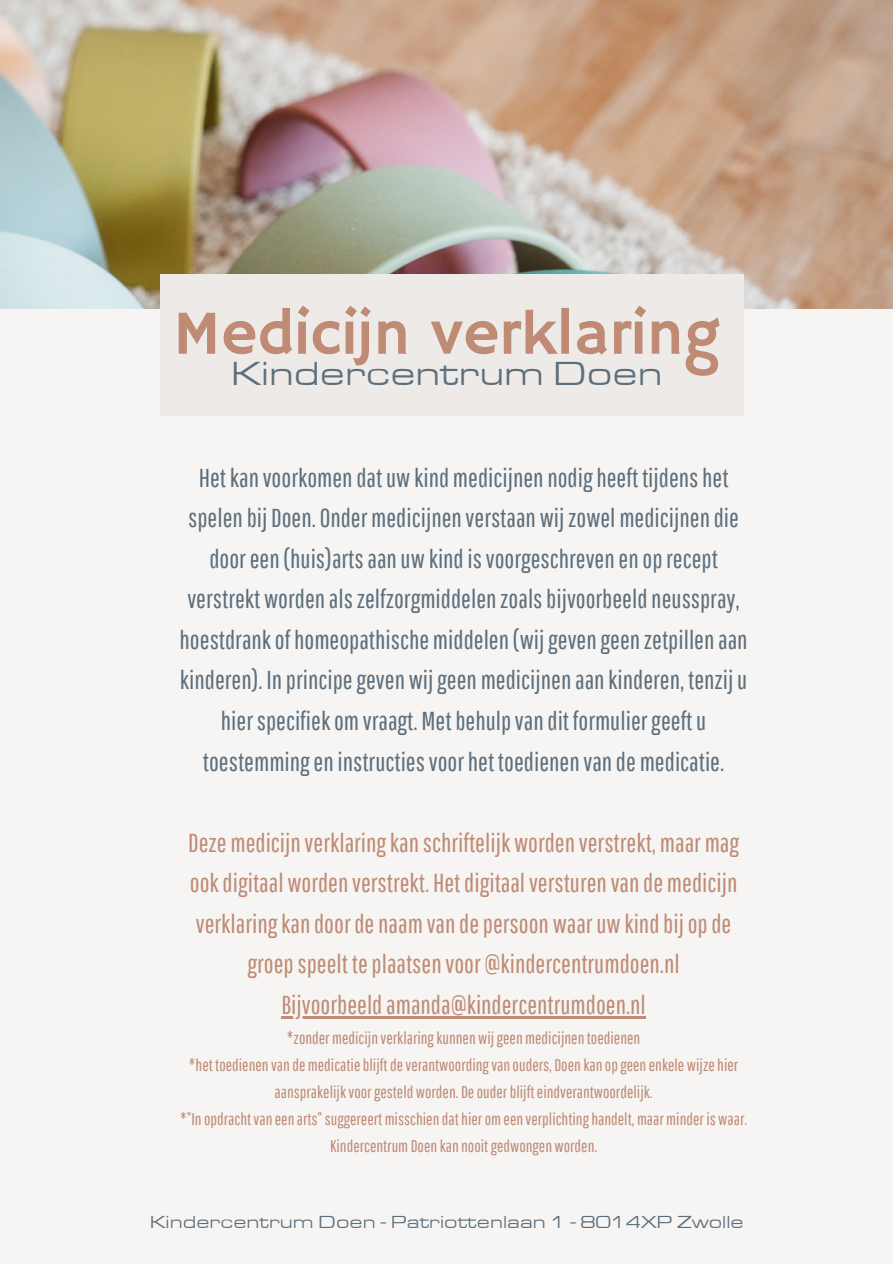
<style>
.page{position:relative;width:893px;height:1264px;background:#fff}
.page>*{position:absolute;margin:0;border:0;box-sizing:border-box;transform-origin:0 0}
.t1{font:63px "Hammersmith One";color:#bf8b75}
.t2{font:34.35px "Eurostile Extended";color:#5d6f7d}
.t3{font:25.95px/40.5px "Pathway Gothic One";color:#5d6f7d;text-align:center}
.t4{font:25.95px/40.5px "Pathway Gothic One";color:#bf8b75;text-align:center}
.t5{font:18px "Eurostile Extended";color:#5d6f7d}
.t6{font:16.95px/27px "Pathway Gothic One";color:#bf8b75;text-align:center}
</style>
<div class="page">
<div style="left:0;top:0;width:892px;height:1263px;background:#f6f5f3"></div>
<img style="left:0;top:0;width:892px;height:308px">
<div style="left:161px;top:274px;width:582px;height:141px;background:#edeae7"></div>
<hr style="left:281px;top:1015px;width:365px;height:3px;background:#bf8b75">
<p class="t1" style="left:173px;top:297px;width:548px">Medicijn verklaring</p>
<p class="t2" style="left:231px;top:355px;width:433px">Kindercentrum Doen</p>
<p class="t3" style="left:180px;top:457px;width:569px">Hetkanvoorkomendatuw kindmedicijnennodigheeft tijdenshet spelenbij Doen. Ondermedicijnenverstaan wijzowelmedicijnendie dooreen(huis)artsaanuw kindisvoorgeschrevenenoprecept verstrekt wordenalszelfzorgmiddelenzoalsbijvoorbeeldneusspray, hoestdrankofhomeopathischemiddelen(wijgevengeenzetpillenaan kinderen). Inprincipegeven wijgeenmedicijnenaankinderen, tenziju hierspecifiekomvraagt. Metbehulpvandit formuliergeeftu toestemmingeninstructiesvoorhet toedienenvandemedicatie.</p>
<p class="t4" style="left:188px;top:821px;width:552px">Dezemedicijnverklaringkanschriftelijk wordenverstrekt,maarmag ookdigitaal wordenverstrekt. Hetdigitaalversturenvandemedicijn verklaringkandoordenaamvandepersoon waaruw kindbijopde groepspeelt teplaatsenvoor@kindercentrumdoen.nl</p>
<p class="t4" style="left:281px;top:983px;width:366px">Bijvoorbeeldamanda@kindercentrumdoen.nl</p>
<p class="t6" style="left:287px;top:1024px;width:355px">*zondermedicijnverklaringkunnen wijgeenmedicijnentoedienen</p>
<p class="t6" style="left:189px;top:1051px;width:551px">*het toedienenvandemedicatieblijftdeverantwoordingvanouders, Doenkanopgeenenkele wijzehier aansprakelijkvoorgesteld worden. Deouderblijfteindverantwoordelijk.</p>
<p class="t6" style="left:180px;top:1105px;width:568px">*”Inopdrachtvaneenarts”suggereertmisschiendathieromeenverplichtinghandelt,maarminder is waar.<br>KindercentrumDoenkannooitgedwongen worden.</p>
<p class="t5" style="left:150px;top:1212px;width:595px">Kindercentrum Doen - Patriottenlaan 1 - 8014XP Zwolle</p>
</div>
